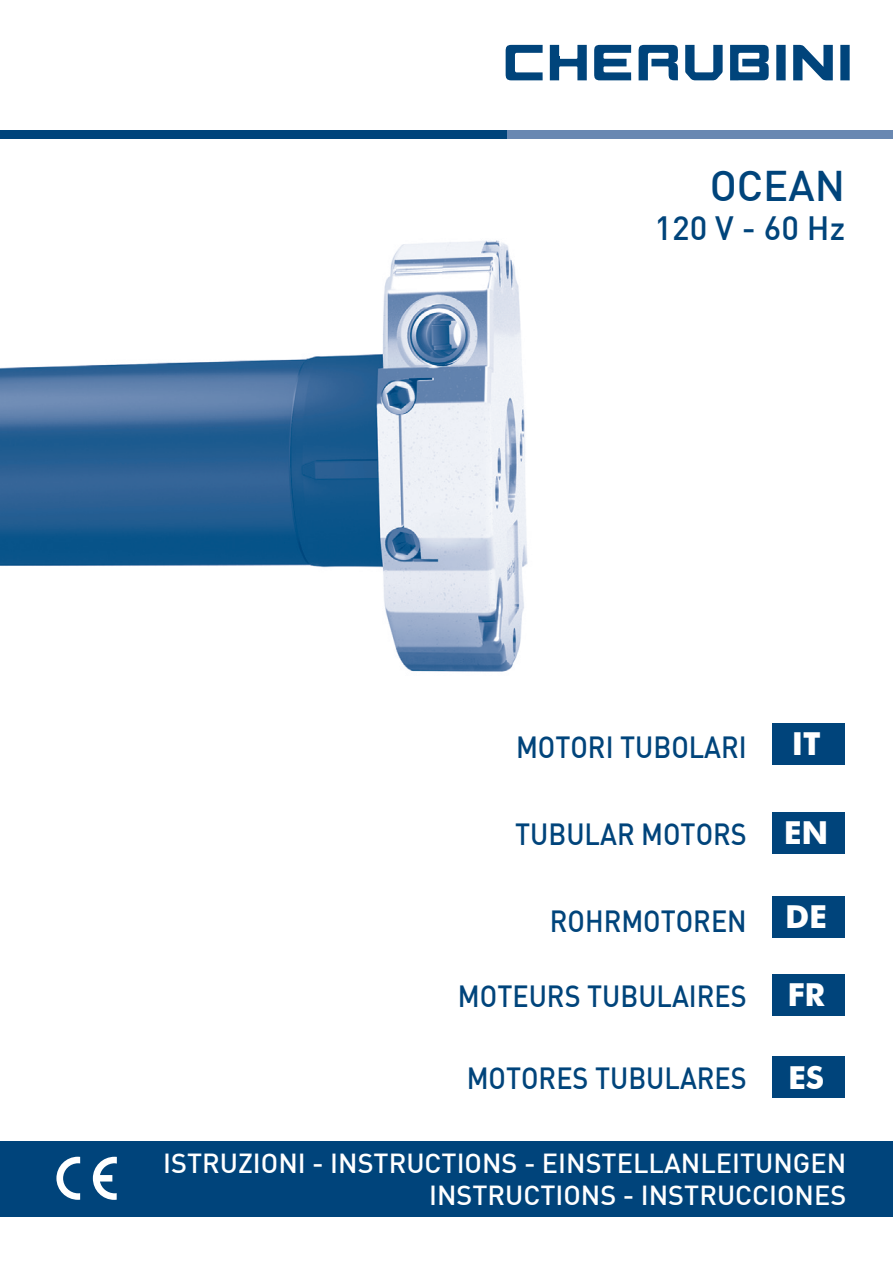
<style>
.page{position:relative;width:893px;height:1276px;background:#fff}
.page>*{position:absolute;margin:0;border:0;box-sizing:border-box;transform-origin:0 0}
.t1{font:500 42px "DIN";color:#00447b}
.t2{font:500 33px "DIN";color:#00447b}
.t3{font:700 31.5px "Futura BT";color:#fff}
.t4{font:500 30px "DIN";color:#00447b;scale:.9 1}
.t5{font:500 27px/32.4px "DIN";color:#fff;text-align:right}
</style>
<div class="page">
<div style="left:387px;top:130px;width:506px;height:9px;background:#6988b2"></div>
<div style="left:840px;top:45px;width:10px;height:35px;background:#00447b"></div>
<div style="left:776px;top:45px;width:10px;height:35px;background:#00447b"></div>
<svg style="left:506px;top:45px;width:37px;height:35px"></svg>
<svg style="left:550px;top:45px;width:37px;height:35px"></svg>
<svg style="left:594px;top:45px;width:37px;height:35px"></svg>
<svg style="left:685px;top:45px;width:38px;height:35px"></svg>
<svg style="left:730px;top:45px;width:39px;height:35px"></svg>
<svg style="left:793px;top:45px;width:40px;height:35px"></svg>
<svg style="left:639px;top:45px;width:39px;height:35px"></svg>
<div style="left:0;top:130px;width:506px;height:9px;background:#00447b"></div>
<div style="left:0;top:1141px;width:893px;height:75px;background:#00447b"></div>
<svg style="left:93px;top:1156px;width:24px;height:43px"></svg>
<svg style="left:56px;top:1156px;width:24px;height:43px"></svg>
<div style="left:772px;top:723px;width:73px;height:42px;background:#00447b"></div>
<div style="left:772px;top:974px;width:73px;height:41px;background:#00447b"></div>
<div style="left:772px;top:1056px;width:73px;height:42px;background:#00447b"></div>
<div style="left:772px;top:812px;width:73px;height:42px;background:#00447b"></div>
<div style="left:772px;top:896px;width:73px;height:41px;background:#00447b"></div>
<img style="left:0;top:240px;width:528px;height:432px">
<p class="t1" style="left:710px;top:159px;width:137px">OCEAN</p>
<p class="t2" style="left:655px;top:207px;width:192px">120 V - 60 Hz</p>
<p class="t4" style="left:516px;top:728px;width:258px">MOTORI TUBOLARI</p>
<p class="t3" style="left:792px;top:725px;width:30px">IT</p>
<p class="t4" style="left:515px;top:815px;width:259px">TUBULAR MOTORS</p>
<p class="t3" style="left:784px;top:814px;width:46px">EN</p>
<p class="t4" style="left:550px;top:901px;width:220px">ROHRMOTOREN</p>
<p class="t3" style="left:785px;top:897px;width:44px">DE</p>
<p class="t4" style="left:458px;top:977px;width:322px">MOTEURS TUBULAIRES</p>
<p class="t3" style="left:787px;top:975px;width:39px">FR</p>
<p class="t4" style="left:467px;top:1059px;width:313px">MOTORES TUBULARES</p>
<p class="t3" style="left:788px;top:1058px;width:38px">ES</p>
<p class="t5" style="left:163px;top:1146px;width:685px">ISTRUZIONI - INSTRUCTIONS - EINSTELLANLEITUNGEN<br>INSTRUCTIONS - INSTRUCCIONES</p>
</div>
